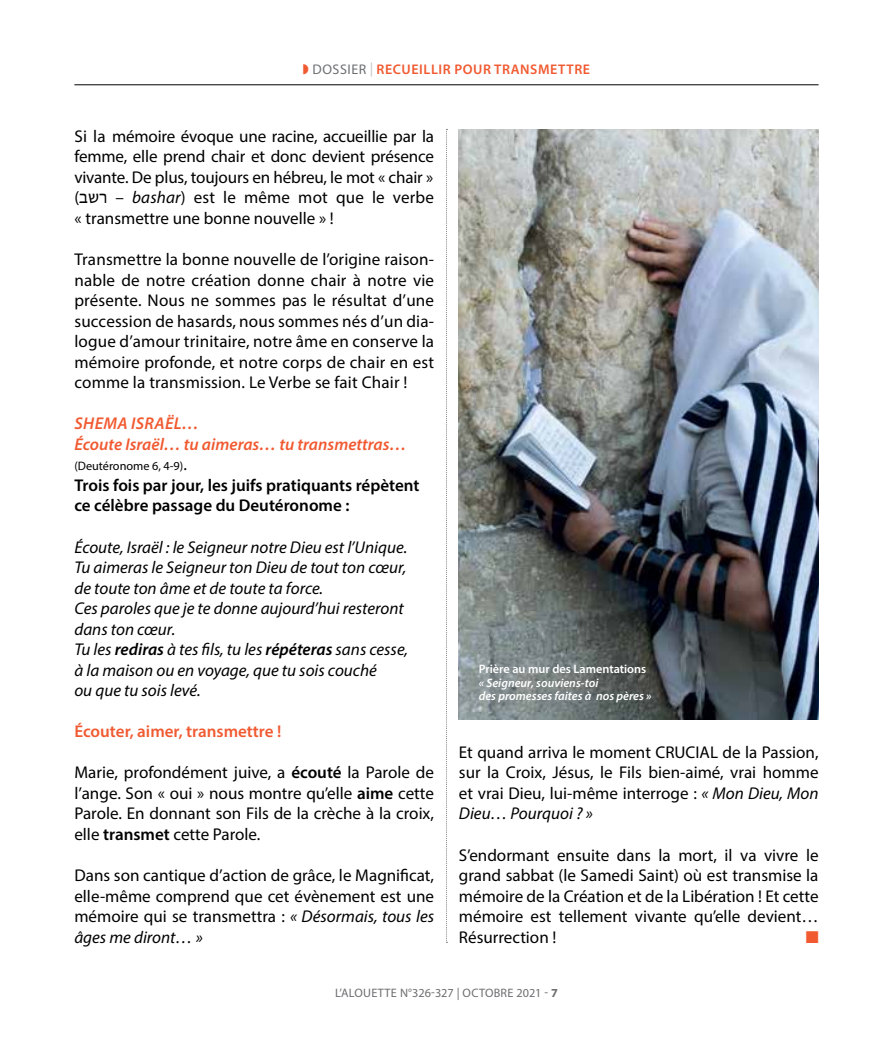
<style>
.page{position:relative;width:893px;height:1042px;background:#fff}
.page>*{position:absolute;margin:0;border:0;box-sizing:border-box;transform-origin:0 0}
.t1{font:17.15px/20.5px "Myriad Pro";color:#000;text-align:justify}
.t2{font:italic 17.15px/20.5px "Myriad Pro";color:#000}
.t3{font:600 17.15px/20.5px "Myriad Pro";color:#000}
.t4{font:italic 600 17.15px/20.5px "Myriad Pro";color:#f15a31}
.t5{font:600 17.15px "Myriad Pro";color:#f15a31}
.t6{font:17.15px "Myriad Hebrew";color:#000}
.t7{font:17.15px "Zapf Dingbats ITC";color:#f15a31}
.t8{font:600 14px "Myriad Pro";letter-spacing:.04em;color:#f15a31}
.t9{font:italic 600 12.25px/12.2px "Myriad Pro";color:#fff}
.t10{font:12.25px "Myriad Pro";letter-spacing:.02em;color:#6d6e71}
.t11{font:600 12.25px "Myriad Pro";color:#fff}
.t12{font:12.25px "Myriad Pro";color:#000}
.s1{font-weight:400;color:#6d6e71}
.s2{font-weight:400;font-stretch:condensed;color:#bcbec0}
.s3{font-family:"Myriad Hebrew"}
.s4{font-style:italic}
.s5{font-size:17.15px}
.s6{font-weight:600}
.s7{font-weight:700}
</style>
<div class="page">
<hr style="left:74px;top:84px;width:745px;height:1px;background:#000">
<svg style="left:446px;top:129px;width:1px;height:814px"></svg>
<img style="left:459px;top:129px;width:360px;height:590px">
<p class="t8" style="left:303px;top:61px;width:289px">◗ <span class="s1">DOSSIER</span> <span class="s2">|</span> RECUEILLIR POUR TRANSMETTRE</p>
<p class="t1" style="left:74px;top:126px;width:361px">Si la mémoire évoque une racine, accueillie par la femme, elle prend chair et donc devient présence vivante. De plus, toujours en hébreu, le mot « chair » ( <span class="s3">ר</span></p>
<p class="t1" style="left:74px;top:187px;width:361px;text-indent:41px">– <span class="s4">bashar</span>) est le même mot que le verbe « transmettre une bonne nouvelle » !</p>
<p class="t1" style="left:74px;top:249px;width:361px">Transmettre la bonne nouvelle de l’origine raison&shy;nable de notre création donne chair à notre vie présente. Nous ne sommes pas le résultat d’une succession de hasards, nous sommes nés d’un dia&shy;logue d’amour trinitaire, notre âme en conserve la mémoire profonde, et notre corps de chair en est comme la transmission. Le Verbe se fait Chair !</p>
<p class="t4" style="left:74px;top:413px;width:334px">SHEMA ISRAËL…<br>Écoute Israël… tu aimeras… tu transmettras…</p>
<p class="t12" style="left:74px;top:459px;width:114px">(Deutéronome 6, 4-9)<span class="s5">.</span></p>
<p class="t3" style="left:74px;top:474px;width:347px">Trois fois par jour, les juifs pratiquants répètent ce célèbre passage du Deutéronome :</p>
<p class="t2" style="left:74px;top:536px;width:335px">Écoute, Israël : le Seigneur notre Dieu est l’Unique.<br>Tu aimeras le Seigneur ton Dieu de tout ton cœur, de toute ton âme et de toute ta force.<br>Ces paroles que je te donne aujourd’hui resteront dans ton cœur.<br>Tu les <span class="s6">rediras</span> à tes fils, tu les <span class="s6">répéteras</span> sans cesse, à la maison ou en voyage, que tu sois couché<br>ou que tu sois levé.</p>
<p class="t5" style="left:74px;top:720px;width:209px">Écouter, aimer, transmettre !</p>
<p class="t1" style="left:74px;top:762px;width:361px">Marie, profondément juive, a <span class="s6">écouté</span> la Parole de l’ange. Son « oui » nous montre qu’elle <span class="s6">aime</span> cette Parole. En donnant son Fils de la crèche à la croix, elle <span class="s6">transmet</span> cette Parole.</p>
<p class="t1" style="left:74px;top:865px;width:361px">Dans son cantique d’action de grâce, le Magnificat, elle-même comprend que cet évènement est une mémoire qui se transmettra : <span class="s4">« Désormais, tous les âges me diront… »</span></p>
<p class="t6" style="left:79px;top:188px;width:21px">שב</p>
<p class="t11" style="left:479px;top:661px;width:169px">Prière au mur des Lamentations</p>
<p class="t9" style="left:479px;top:677px;width:174px">« Seigneur, souviens-toi<br>des promesses faites à nos pères »</p>
<p class="t1" style="left:459px;top:741px;width:361px">Et quand arriva le moment CRUCIAL de la Passion, sur la Croix, Jésus, le Fils bien-aimé, vrai homme et vrai Dieu, lui-même interroge : <span class="s4">« Mon Dieu, Mon Dieu… Pourquoi ? »</span></p>
<p class="t1" style="left:459px;top:844px;width:361px">S’endormant ensuite dans la mort, il va vivre le grand sabbat (le Samedi Saint) où est transmise la mémoire de la Création et de la Libération ! Et cette mémoire est tellement vivante qu’elle devient… Résurrection !</p>
<p class="t7" style="left:806px;top:928px;width:14px">■</p>
<p class="t10" style="left:335px;top:985px;width:225px">L’ALOUETTE N°326-327 | OCTOBRE 2021 - <span class="s7">7</span></p>
</div>
